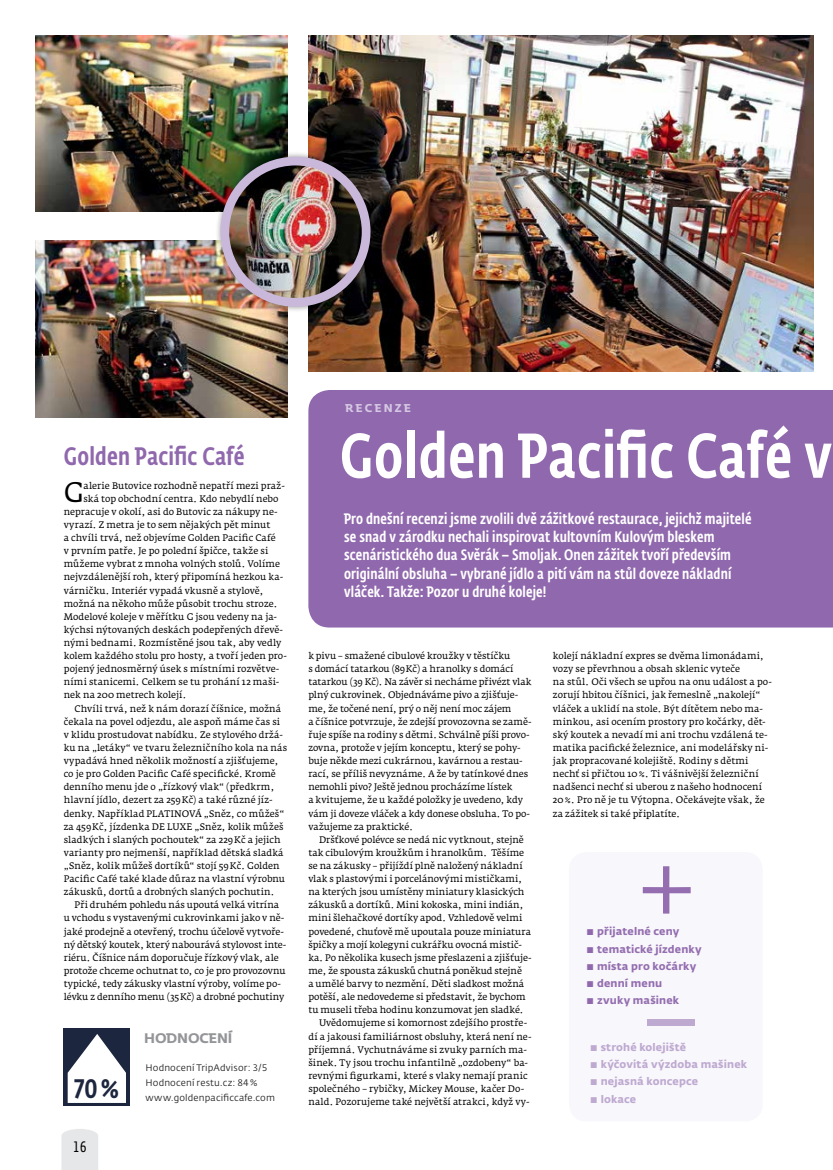
<style>
.page{position:relative;width:833px;height:1170px;background:#fff}
.page>*{position:absolute;margin:0;border:0;box-sizing:border-box;transform-origin:0 0}
.t1{font:500 62.5px "CD Fedra Cond Pro";letter-spacing:.01em;color:#fff}
.t2{font:27.88px "Fedra Serif A Pro";color:#000}
.t3{font:500 26.5px "CD Fedra Cond Pro";color:#1c263e}
.t4{font:500 25px "CD Fedra Cond Pro";letter-spacing:.01em;color:#9068ad}
.t5{font:500 15px/18.2px "CD Fedra Cond Pro";letter-spacing:.01em;color:#fff}
.t6{font:15px "CD Fedra Cond Pro";color:#000}
.t7{font:700 13.75px "CD Fedra";letter-spacing:-.01em;color:#939598}
.t8{font:700 11.25px "CD Fedra";letter-spacing:.185em;color:#d5c8e3}
.t9{font:700 10.62px "CD Fedra";letter-spacing:.015em;color:#946eb0}
.t10{font:700 10.62px "CD Fedra";letter-spacing:.015em;color:#bea9d1}
.t11{font:9.38px/13.1px "Fedra Serif A Pro";letter-spacing:.005em;color:#000}
.t12{font:9.38px/15.4px "CD Fedra";letter-spacing:.015em;color:#292829}
.s1{color:#9068ad}
</style>
<div class="page">
<svg style="left:61px;top:1129px;width:37px;height:40px"></svg>
<img style="left:308px;top:36px;width:505px;height:335px">
<div style="left:569px;top:852px;width:193px;height:269px;background:#f8f7fb;border-radius:18px"></div>
<svg style="left:643px;top:866px;width:47px;height:47px"></svg>
<div style="left:646px;top:1019px;width:48px;height:6px;background:#bea9d1"></div>
<div style="left:64px;top:1028px;width:66px;height:77px;background:#1c263e"></div>
<svg style="left:68px;top:1034px;width:58px;height:68px"></svg>
<div style="left:308px;top:390px;width:525px;height:237px;background:#9068ad"></div>
<img style="left:35px;top:35px;width:252px;height:176px">
<img style="left:35px;top:240px;width:252px;height:177px">
<div style="left:215px;top:151px;width:161px;height:161px;background:#000;opacity:.4"></div>
<img style="left:225px;top:161px;width:141px;height:141px;border-radius:71px">
<div style="left:220px;top:157px;width:150px;height:150px;border:9px solid #c9b8da;border-radius:50%"></div>
<h3 class="t4" style="left:64px;top:441px;width:182px">Golden Pacific Café</h3>
<h2 class="t2" style="left:64px;top:475px;width:22px">G</h2>
<p class="t11" style="left:84px;top:478px;width:203px">alerie Butovice rozhodně nepatří mezi praž-</p>
<p class="t11" style="left:84px;top:492px;width:197px">ská top obchodní centra. Kdo nebydlí nebo</p>
<p class="t11" style="left:64px;top:505px;width:215px">nepracuje v okolí, asi do Butovic za nákupy ne-</p>
<p class="t11" style="left:64px;top:518px;width:208px">vyrazí. Z metra je to sem nějakých pět minut</p>
<p class="t11" style="left:64px;top:531px;width:213px">a chvíli trvá, než objevíme Golden Pacific Café</p>
<p class="t11" style="left:64px;top:544px;width:206px">v prvním patře. Je po polední špičce, takže si</p>
<p class="t11" style="left:64px;top:557px;width:218px">můžeme vybrat z mnoha volných stolů. Volíme</p>
<p class="t11" style="left:64px;top:570px;width:221px">nejvzdálenější roh, který připomíná hezkou ka-</p>
<p class="t11" style="left:64px;top:583px;width:201px">várničku. Interiér vypadá vkusně a stylově,</p>
<p class="t11" style="left:64px;top:596px;width:215px">možná na někoho může působit trochu stroze.</p>
<p class="t11" style="left:64px;top:610px;width:215px">Modelové koleje v měřítku G jsou vedeny na ja-</p>
<p class="t11" style="left:64px;top:623px;width:221px">kýchsi nýtovaných deskách podepřených dřevě-</p>
<p class="t11" style="left:64px;top:636px;width:219px">nými bednami. Rozmístěné jsou tak, aby vedly</p>
<p class="t11" style="left:64px;top:649px;width:225px">kolem každého stolu pro hosty, a tvoří jeden pro-</p>
<p class="t11" style="left:64px;top:662px;width:217px">pojený jednosměrný úsek s místními rozvětve-</p>
<p class="t11" style="left:64px;top:675px;width:217px">ními stanicemi. Celkem se tu prohání 12 maši-</p>
<p class="t11" style="left:64px;top:688px;width:124px">nek na 200 metrech kolejí.</p>
<p class="t11" style="left:74px;top:701px;width:208px">Chvíli trvá, než k nám dorazí číšnice, možná</p>
<p class="t11" style="left:64px;top:714px;width:218px">čekala na povel odjezdu, ale aspoň máme čas si</p>
<p class="t11" style="left:64px;top:728px;width:221px">v klidu prostudovat nabídku. Ze stylového držá-</p>
<p class="t11" style="left:64px;top:741px;width:225px">ku na „letáky“ ve tvaru železničního kola na nás</p>
<p class="t11" style="left:64px;top:754px;width:216px">vypadává hned několik možností a zjišťujeme,</p>
<p class="t11" style="left:64px;top:767px;width:214px">co je pro Golden Pacific Café specifické. Kromě</p>
<p class="t11" style="left:64px;top:780px;width:212px">denního menu jde o „řízkový vlak“ (předkrm,</p>
<p class="t11" style="left:64px;top:793px;width:210px">hlavní jídlo, dezert za 259Kč) a také různé jíz-</p>
<p class="t11" style="left:64px;top:806px;width:222px">denky. Například PLATINOVÁ „Sněz, co můžeš“</p>
<p class="t11" style="left:64px;top:819px;width:221px">za 459Kč, jízdenka DE LUXE „Sněz, kolik můžeš</p>
<p class="t11" style="left:64px;top:832px;width:218px">sladkých i slaných pochoutek“ za 229Kč a jejich</p>
<p class="t11" style="left:64px;top:846px;width:221px">varianty pro nejmenší, například dětská sladká</p>
<p class="t11" style="left:64px;top:859px;width:217px">„Sněz, kolik můžeš dortíků“ stojí 59Kč. Golden</p>
<p class="t11" style="left:64px;top:872px;width:223px">Pacific Café také klade důraz na vlastní výrobnu</p>
<p class="t11" style="left:64px;top:885px;width:212px">zákusků, dortů a drobných slaných pochutin.</p>
<p class="t11" style="left:74px;top:898px;width:206px">Při druhém pohledu nás upoutá velká vitrína</p>
<p class="t11" style="left:64px;top:911px;width:222px">u vchodu s vystavenými cukrovinkami jako v ně-</p>
<p class="t11" style="left:64px;top:924px;width:222px">jaké prodejně a otevřený, trochu účelově vytvoře-</p>
<p class="t11" style="left:64px;top:937px;width:224px">ný dětský koutek, který nabourává stylovost inte-</p>
<p class="t11" style="left:64px;top:950px;width:216px">riéru. Číšnice nám doporučuje řízkový vlak, ale</p>
<p class="t11" style="left:64px;top:964px;width:223px">protože chceme ochutnat to, co je pro provozovnu</p>
<p class="t11" style="left:64px;top:977px;width:219px">typické, tedy zákusky vlastní výroby, volíme po-</p>
<p class="t11" style="left:64px;top:990px;width:222px">lévku z denního menu (35Kč) a drobné pochutiny</p>
<h3 class="t3" style="left:73px;top:1073px;width:47px">70%</h3>
<h3 class="t6" style="left:73px;top:1138px;width:16px">16</h3>
<h3 class="t7" style="left:144px;top:1028px;width:90px">HODNOCENÍ</h3>
<p class="t12" style="left:145px;top:1059px;width:131px">Hodnocení TripAdvisor: 3/5<br>Hodnocení restu.cz: 84% www.goldenpacificcafe.com</p>
<p class="t8" style="left:345px;top:401px;width:67px">RECENZE</p>
<h1 class="t1" style="left:340px;top:419px;width:493px">Golden Pacific Café v</h1>
<p class="t5" style="left:344px;top:509px;width:409px">Pro dnešní recenzi jsme zvolili dvě zážitkové restaurace, jejichž majitelé se snad v zárodku nechali inspirovat kultovním Kulovým bleskem scenáristického dua Svěrák – Smoljak. Onen zážitek tvoří především originální obsluha – vybrané jídlo a pití vám na stůl doveze nákladní vláček. Takže: Pozor u druhé koleje!</p>
<p class="t11" style="left:308px;top:649px;width:225px">k pivu – smažené cibulové kroužky v těstíčku<br>s domácí tatarkou (89Kč) a hranolky s domácí tatarkou (39 Kč). Na závěr si necháme přivézt vlak plný cukrovinek. Objednáváme pivo a zjišťuje&shy;me, že točené není, prý o něj není moc zájem<br>a číšnice potvrzuje, že zdejší provozovna se zamě&shy;řuje spíše na rodiny s dětmi. Schválně píši provo&shy;zovna, protože v jejím konceptu, který se pohy&shy;buje někde mezi cukrárnou, kavárnou a restau&shy;rací, se příliš nevyznáme. A že by tatínkové dnes nemohli pivo? Ještě jednou procházíme lístek<br>a kvitujeme, že u každé položky je uvedeno, kdy vám ji doveze vláček a kdy donese obsluha. To po&shy;važujeme za praktické.</p>
<p class="t11" style="left:319px;top:832px;width:206px">Dršťkové polévce se nedá nic vytknout, stejně</p>
<p class="t11" style="left:308px;top:846px;width:217px">tak cibulovým kroužkům i hranolkům. Těšíme</p>
<p class="t11" style="left:308px;top:859px;width:216px">se na zákusky – přijíždí plně naložený nákladní</p>
<p class="t11" style="left:308px;top:872px;width:215px">vlak s plastovými i porcelánovými mističkami,</p>
<p class="t11" style="left:308px;top:885px;width:218px">na kterých jsou umístěny miniatury klasických</p>
<p class="t11" style="left:308px;top:898px;width:217px">zákusků a dortíků. Mini kokoska, mini indián,</p>
<p class="t11" style="left:308px;top:911px;width:215px">mini šlehačkové dortíky apod. Vzhledově velmi</p>
<p class="t11" style="left:308px;top:924px;width:224px">povedené, chuťově mě upoutala pouze miniatura</p>
<p class="t11" style="left:308px;top:937px;width:215px">špičky a mojí kolegyni cukrářku ovocná mistič-</p>
<p class="t11" style="left:308px;top:950px;width:225px">ka. Po několika kusech jsme přeslazeni a zjišťuje-</p>
<p class="t11" style="left:308px;top:964px;width:215px">me, že spousta zákusků chutná poněkud stejně</p>
<p class="t11" style="left:308px;top:977px;width:217px">a umělé barvy to nezmění. Děti sladkost možná</p>
<p class="t11" style="left:308px;top:990px;width:219px">potěší, ale nedovedeme si představit, že bychom</p>
<p class="t11" style="left:308px;top:1003px;width:217px">tu museli třeba hodinu konzumovat jen sladké.</p>
<p class="t11" style="left:319px;top:1016px;width:210px">Uvědomujeme si komornost zdejšího prostře-</p>
<p class="t11" style="left:308px;top:1029px;width:225px">dí a jakousi familiárnost obsluhy, která není ne-</p>
<p class="t11" style="left:308px;top:1042px;width:220px">příjemná. Vychutnáváme si zvuky parních ma-</p>
<p class="t11" style="left:308px;top:1055px;width:221px">šinek. Ty jsou trochu infantilně „ozdobeny“ ba-</p>
<p class="t11" style="left:308px;top:1068px;width:221px">revnými figurkami, které s vlaky nemají pranic</p>
<p class="t11" style="left:308px;top:1082px;width:217px">společného – rybičky, Mickey Mouse, kačer Do-</p>
<p class="t11" style="left:308px;top:1095px;width:223px">nald. Pozorujeme také největší atrakci, když vy-</p>
<p class="t11" style="left:553px;top:649px;width:220px">kolejí nákladní expres se dvěma limonádami, vozy se převrhnou a obsah sklenic vyteče<br>na stůl. Oči všech se upřou na onu událost a po&shy;zorují hbitou číšnici, jak řemeslně „nakolejí“ vláček a uklidí na stole. Být dítětem nebo ma&shy;minkou, asi ocením prostory pro kočárky, dět&shy;ský koutek a nevadí mi ani trochu vzdálená te&shy;matika pacifické železnice, ani modelářsky ni&shy;jak propracované kolejiště. Rodiny s dětmi nechť si přičtou 10%. Ti vášnivější železniční nadšenci nechť si uberou z našeho hodnocení 20%. Pro ně je tu Výtopna. Očekávejte však, že za zážitek si také připlatíte.</p>
<p class="t9" style="left:586px;top:924px;width:95px"><span class="s1">▪</span> přijatelné ceny</p>
<p class="t9" style="left:586px;top:941px;width:117px"><span class="s1">▪</span> tematické jízdenky</p>
<p class="t9" style="left:586px;top:959px;width:112px"><span class="s1">▪</span> místa pro kočárky</p>
<p class="t9" style="left:586px;top:976px;width:77px"><span class="s1">▪</span> denní menu</p>
<p class="t9" style="left:586px;top:993px;width:94px"><span class="s1">▪</span> zvuky mašinek</p>
<p class="t10" style="left:590px;top:1039px;width:98px">▪ strohé kolejiště</p>
<p class="t10" style="left:590px;top:1057px;width:159px">▪ kýčovitá výzdoba mašinek</p>
<p class="t10" style="left:590px;top:1074px;width:110px">▪ nejasná koncepce</p>
<p class="t10" style="left:590px;top:1091px;width:48px">▪ lokace</p>
</div>
